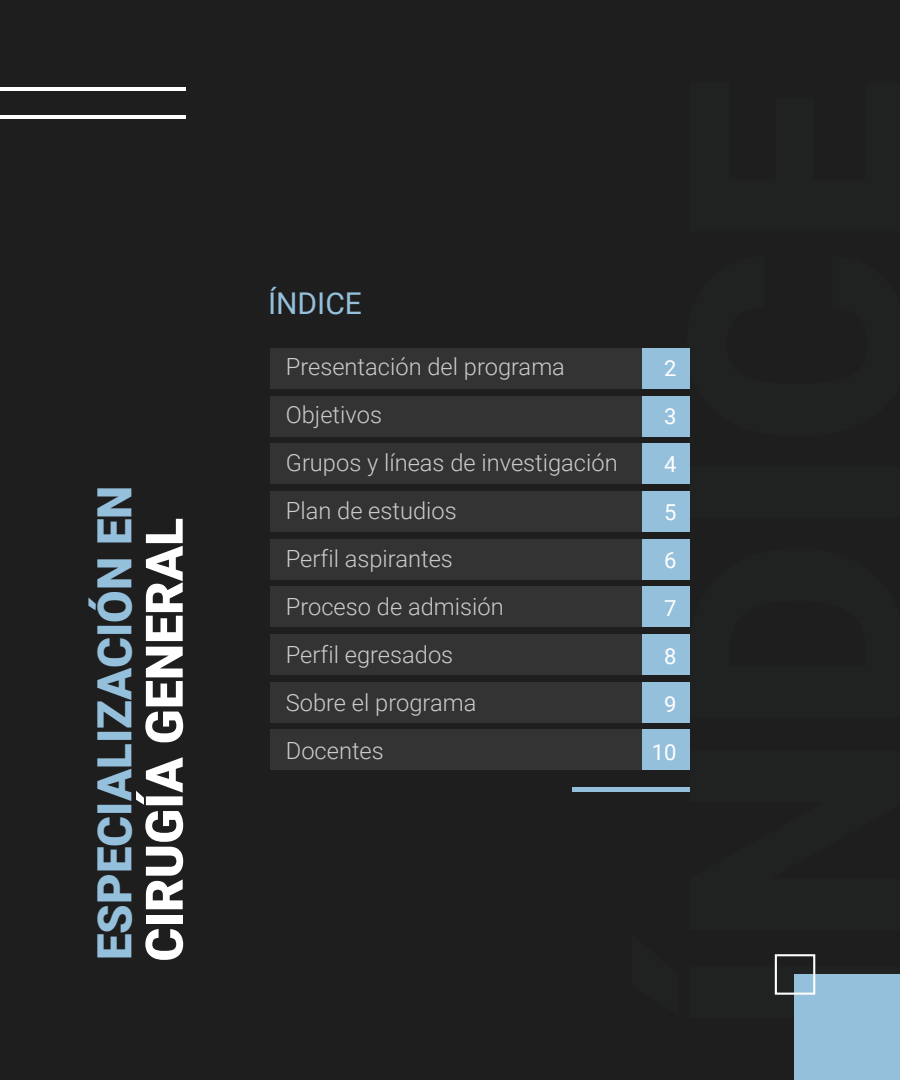
<style>
.page{position:relative;width:900px;height:1080px;background:#1e1e1e}
.page>*{position:absolute;margin:0;border:0;box-sizing:border-box;transform-origin:0 0}
.t1{font:900 51.7px "Roboto";color:#fff}
.t2{font:900 47.3px "Roboto";color:#95c0dc}
.t3{font:30px "Roboto";color:#95c0dc}
.t4{font:300 23.7px/48px "Roboto";color:#cbcbcb}
.t5{font:22px/48px "Roboto";color:#fff;text-align:center}
</style>
<div class="page">
<hr style="left:0;top:87px;width:185px;height:4px;background:#fff">
<hr style="left:0;top:115px;width:185px;height:4px;background:#fff">
<div style="left:794px;top:974px;width:106px;height:106px;background:#95c0dc"></div>
<div style="left:775px;top:954px;width:40px;height:41px;border:2px solid #fff"></div>
<div style="left:270px;top:348px;width:372px;height:41px;background:#333"></div>
<div style="left:270px;top:396px;width:372px;height:41px;background:#333"></div>
<div style="left:270px;top:444px;width:372px;height:40px;background:#333"></div>
<div style="left:270px;top:491px;width:372px;height:41px;background:#333"></div>
<div style="left:270px;top:539px;width:372px;height:41px;background:#333"></div>
<div style="left:270px;top:587px;width:372px;height:40px;background:#333"></div>
<div style="left:270px;top:634px;width:372px;height:41px;background:#333"></div>
<div style="left:270px;top:682px;width:372px;height:41px;background:#333"></div>
<div style="left:642px;top:348px;width:48px;height:41px;background:#95c0dc"></div>
<div style="left:642px;top:396px;width:48px;height:41px;background:#95c0dc"></div>
<div style="left:642px;top:444px;width:48px;height:40px;background:#95c0dc"></div>
<div style="left:642px;top:491px;width:48px;height:41px;background:#95c0dc"></div>
<div style="left:642px;top:539px;width:48px;height:41px;background:#95c0dc"></div>
<div style="left:642px;top:587px;width:48px;height:40px;background:#95c0dc"></div>
<div style="left:642px;top:634px;width:48px;height:41px;background:#95c0dc"></div>
<div style="left:642px;top:682px;width:48px;height:41px;background:#95c0dc"></div>
<div style="left:270px;top:730px;width:372px;height:40px;background:#333"></div>
<div style="left:642px;top:730px;width:48px;height:40px;background:#95c0dc"></div>
<hr style="left:572px;top:788px;width:118px;height:4px;background:#95c0dc">
<h2 class="t2" style="left:82px;top:960px;width:476px;rotate:-90deg">ESPECIALIZACIÓN EN</h2>
<h1 class="t1" style="left:128px;top:962px;width:445px;rotate:-90deg">CIRUGÍA GENERAL</h1>
<p class="t3" style="left:268px;top:283px;width:95px">ÍNDICE</p>
<p class="t4" style="left:286px;top:342px;width:333px">Presentación del programa<br>Objetivos<br>Grupos y líneas de investigación<br>Plan de estudios<br>Perfil aspirantes<br>Proceso de admisión<br>Perfil egresados<br>Sobre el programa<br>Docentes</p>
<p class="t5" style="left:652px;top:344px;width:26px">2<br>3<br>4<br>5<br>6<br>7<br>8<br>9<br>10</p>
</div>
